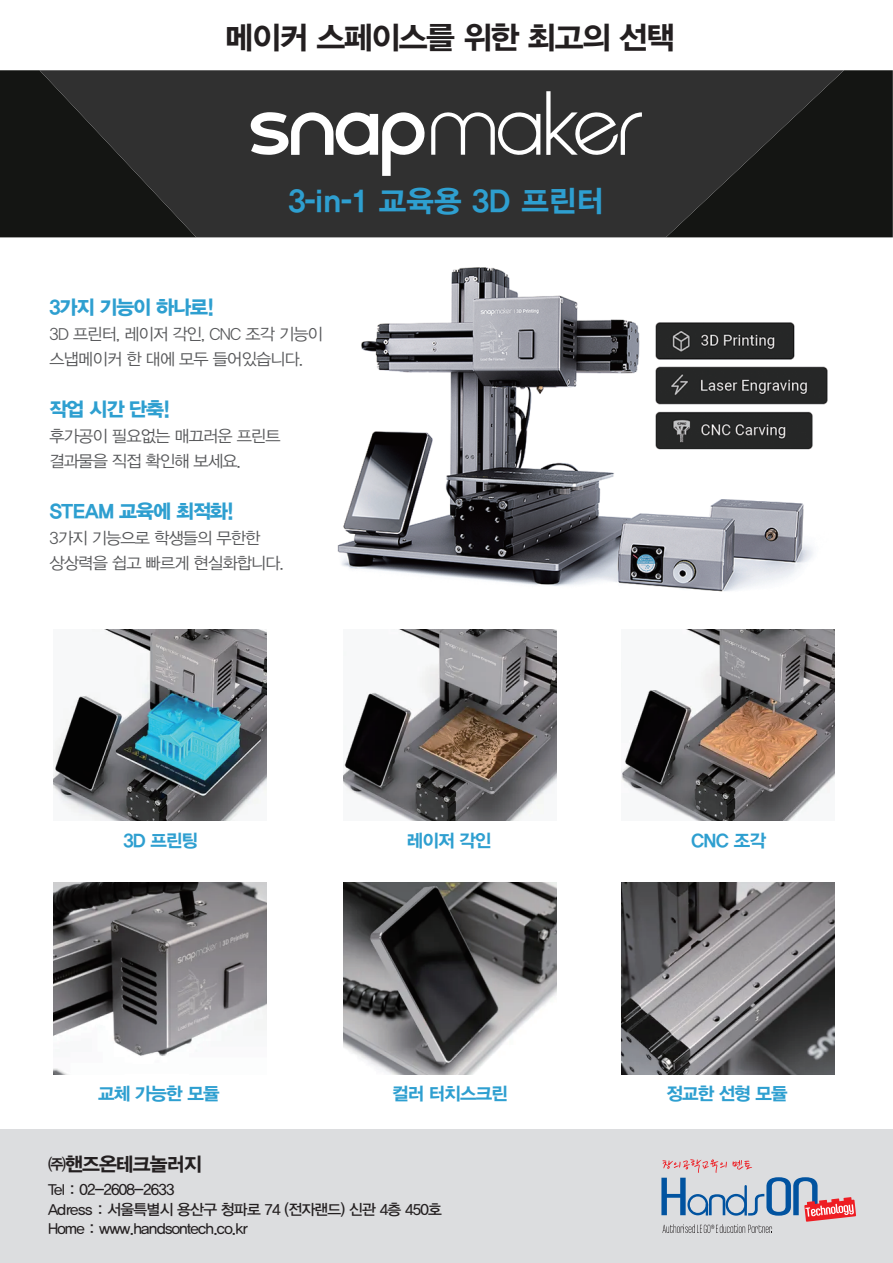
<style>
.page{position:relative;width:893px;height:1263px;background:#fff}
.page>*{position:absolute;margin:0;border:0;box-sizing:border-box;transform-origin:0 0}
.t1{font:31.5px "YDVYGO35";letter-spacing:-.05em;color:#231f20}
.t2{font:30px "YDVYGO35";color:#2e9fd0}
.t3{font:19.5px "YDVYGO36";letter-spacing:-.05em;color:#2e9fd0}
.t4{font:19.5px "YDVYGO35";letter-spacing:-.05em;color:#231f20}
.t5{font:18px "YDVYGO35";letter-spacing:-.05em;color:#2e9fd0}
.t6{font:16.5px/25.5px "YDVYGO32";letter-spacing:-.05em;color:#57585a}
.t7{font:15px/19.5px "YDVYGO33";letter-spacing:-.05em;color:#231f20}
</style>
<div class="page">
<div style="left:0;top:70px;width:40px;height:167px;background:#141513"></div>
<div style="left:844px;top:70px;width:49px;height:167px;background:#141513"></div>
<svg style="left:40px;top:70px;width:804px;height:167px;background:#292929"></svg>
<div style="left:0;top:1129px;width:893px;height:134px;background:#dcdddf"></div>
<img style="left:337px;top:267px;width:491px;height:325px">
<svg style="left:661px;top:1159px;width:195px;height:74px"></svg>
<svg style="left:546px;top:91px;width:96px;height:67px"></svg>
<svg style="left:251px;top:110px;width:289px;height:66px"></svg>
<img style="left:54px;top:629px;width:212px;height:192px">
<img style="left:54px;top:883px;width:212px;height:191px">
<img style="left:344px;top:629px;width:212px;height:192px">
<img style="left:622px;top:629px;width:213px;height:192px">
<img style="left:344px;top:883px;width:212px;height:191px">
<img style="left:622px;top:883px;width:213px;height:191px">
<h1 class="t1" style="left:225px;top:16px;width:452px">메이커 스페이스를 위한 최고의 선택</h1>
<h2 class="t2" style="left:288px;top:180px;width:317px">3-in-1 교육용 3D 프린터</h2>
<p class="t3" style="left:50px;top:294px;width:166px">3가지 기능이 하나로!</p>
<p class="t6" style="left:50px;top:320px;width:275px">3D 프린터, 레이저 각인, CNC 조각 기능이 스냅메이커 한 대에 모두 들어있습니다.</p>
<p class="t3" style="left:50px;top:396px;width:122px">작업 시간 단축!</p>
<p class="t6" style="left:50px;top:422px;width:232px">후가공이 필요없는 매끄러운 프린트 결과물을 직접 확인해 보세요.</p>
<p class="t3" style="left:50px;top:498px;width:186px">STEAM 교육에 최적화!</p>
<p class="t6" style="left:50px;top:524px;width:236px">3가지 기능으로 학생들의 무한한 상상력을 쉽고 빠르게 현실화합니다.</p>
<p class="t5" style="left:124px;top:828px;width:76px">3D 프린팅</p>
<p class="t5" style="left:407px;top:828px;width:86px">레이저 각인</p>
<p class="t5" style="left:691px;top:828px;width:76px">CNC 조각</p>
<p class="t5" style="left:98px;top:1081px;width:123px">교체 가능한 모듈</p>
<p class="t5" style="left:392px;top:1081px;width:117px">컬러 터치스크린</p>
<p class="t5" style="left:666px;top:1081px;width:123px">정교한 선형 모듈</p>
<p class="t4" style="left:48px;top:1151px;width:155px">㈜핸즈온테크놀러지</p>
<p class="t7" style="left:48px;top:1179px;width:395px">Tel : 02-2608-2633<br>Adress : 서울특별시 용산구 청파로 74 (전자랜드) 신관 4층 450호<br>Home : www.handsontech.co.kr</p>
</div>
